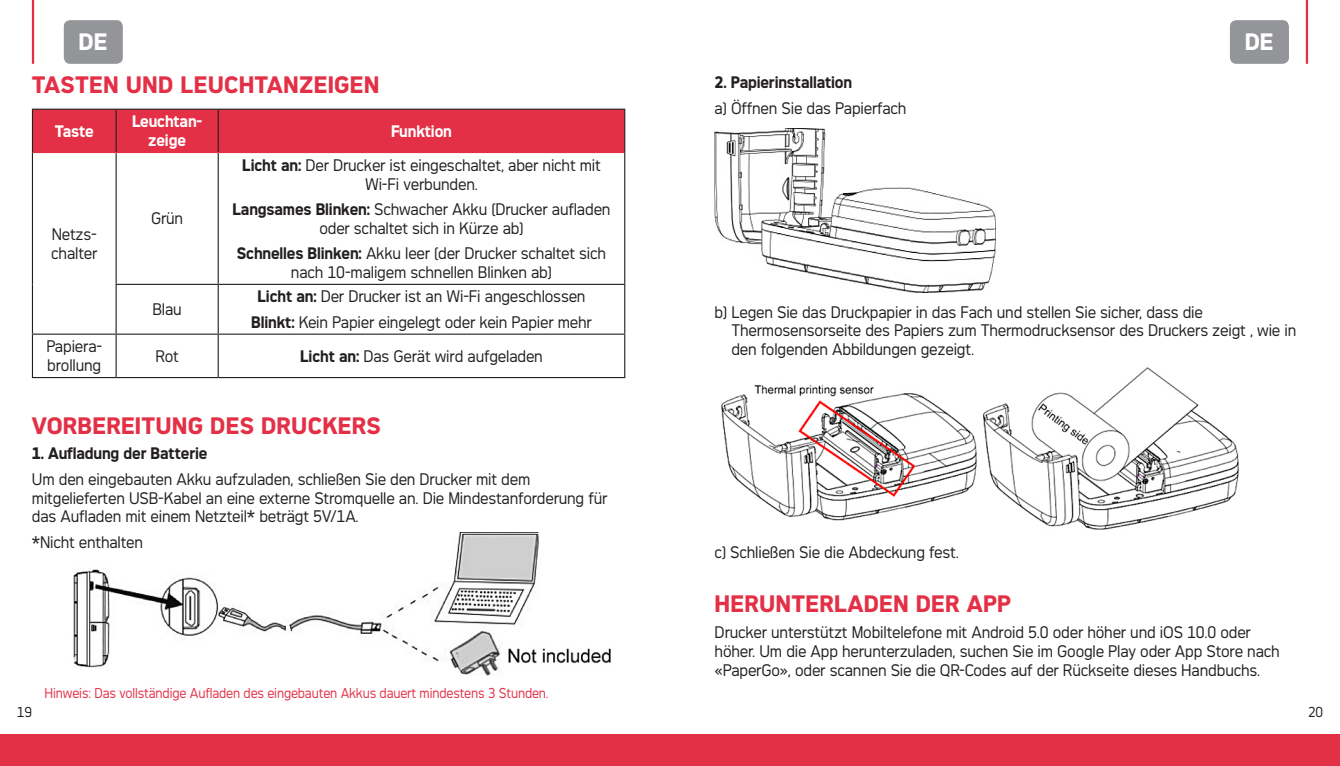
<style>
.page{position:relative;width:1340px;height:766px;background:#fff}
.page>*{position:absolute;margin:0;border:0;box-sizing:border-box;transform-origin:0 0}
.t1{font:700 22.5px "Agfa Photo Thalis";letter-spacing:.01em;color:#e33046}
.t2{font:700 22.5px "Agfa Photo Thalis";color:#fff}
.t3{font:15.75px/18.9px "Agfa Photo Thalis";letter-spacing:-.01em;color:#231f20;scale:.95 1}
.t4{font:700 15.75px "Agfa Photo Thalis";letter-spacing:-.01em;color:#231f20;scale:.95 1}
.t5{font:700 15.75px/18.9px "Agfa Photo Thalis";letter-spacing:-.01em;color:#fff;text-align:center;scale:.95 1}
.t6{font:13.5px "Agfa Photo Thalis";letter-spacing:-.01em;color:#e33046;scale:.92 1}
.t7{font:13.5px "Agfa Photo Thalis";color:#231f20;scale:.95 1}
.s1{font-weight:700}
</style>
<div class="page">
<div style="left:0;top:733px;width:670px;height:32px;background:#e33046"></div>
<div style="left:670px;top:733px;width:669px;height:32px;background:#e33046"></div>
<hr style="left:1305px;top:0;width:2px;height:64px;background:#e33046">
<hr style="left:32px;top:0;width:2px;height:64px;background:#e33046">
<img style="left:73px;top:532px;width:538px;height:142px">
<div style="left:33px;top:110px;width:591px;height:42px;background:#e33046"></div>
<hr style="left:116px;top:110px;width:1px;height:42px;background:#231f20">
<hr style="left:218px;top:110px;width:1px;height:42px;background:#231f20">
<hr style="left:116px;top:153px;width:1px;height:131px;background:#231f20">
<hr style="left:218px;top:153px;width:1px;height:131px;background:#231f20">
<hr style="left:116px;top:284px;width:102px;height:1px;background:#231f20">
<hr style="left:116px;top:285px;width:1px;height:48px;background:#231f20">
<hr style="left:218px;top:284px;width:407px;height:1px;background:#231f20">
<hr style="left:218px;top:285px;width:1px;height:48px;background:#231f20">
<hr style="left:32px;top:333px;width:84px;height:1px;background:#231f20">
<hr style="left:116px;top:333px;width:102px;height:1px;background:#231f20">
<hr style="left:116px;top:334px;width:1px;height:43px;background:#231f20">
<hr style="left:218px;top:333px;width:407px;height:1px;background:#231f20">
<hr style="left:218px;top:334px;width:1px;height:43px;background:#231f20">
<hr style="left:33px;top:152px;width:83px;height:1px;background:#e33046">
<hr style="left:116px;top:152px;width:102px;height:1px;background:#e33046">
<hr style="left:218px;top:152px;width:406px;height:1px;background:#e33046">
<hr style="left:32px;top:109px;width:84px;height:1px;background:#231f20">
<hr style="left:32px;top:110px;width:1px;height:42px;background:#231f20">
<hr style="left:116px;top:109px;width:102px;height:1px;background:#231f20">
<hr style="left:218px;top:109px;width:407px;height:1px;background:#231f20">
<hr style="left:624px;top:110px;width:1px;height:42px;background:#231f20">
<hr style="left:32px;top:152px;width:1px;height:132px;background:#231f20">
<hr style="left:32px;top:284px;width:1px;height:49px;background:#231f20">
<hr style="left:624px;top:152px;width:1px;height:132px;background:#231f20">
<hr style="left:624px;top:285px;width:1px;height:48px;background:#231f20">
<hr style="left:32px;top:334px;width:1px;height:43px;background:#231f20">
<hr style="left:624px;top:334px;width:1px;height:43px;background:#231f20">
<hr style="left:32px;top:377px;width:84px;height:1px;background:#231f20">
<hr style="left:116px;top:377px;width:102px;height:1px;background:#231f20">
<hr style="left:218px;top:377px;width:407px;height:1px;background:#231f20">
<div style="left:1229px;top:20px;width:59px;height:44px;background:#939598;border-radius:6px"></div>
<div style="left:64px;top:20px;width:59px;height:44px;background:#939598;border-radius:6px"></div>
<img style="left:714px;top:129px;width:281px;height:163px">
<img style="left:721px;top:367px;width:518px;height:163px">
<h1 class="t2" style="left:79px;top:28px;width:30px">DE</h1>
<h1 class="t2" style="left:1244px;top:28px;width:30px">DE</h1>
<h1 class="t1" style="left:32px;top:71px;width:15px">Tas</h1>
<h1 class="t1" style="left:75px;top:71px;width:120px">ten und Leu</h1>
<h1 class="t1" style="left:224px;top:71px;width:157px">chtanzeigen</h1>
<p class="t5" style="left:55px;top:121px;width:42px">Taste</p>
<p class="t5" style="left:132px;top:112px;width:75px">Leuchtan&shy;zeige</p>
<p class="t5" style="left:391px;top:121px;width:66px">Funktion</p>
<p class="t3" style="left:51px;top:224px;width:50px">Netzs&shy;chalter</p>
<p class="t3" style="left:151px;top:209px;width:35px">Grün</p>
<p class="t3" style="left:152px;top:299px;width:32px">Blau</p>
<p class="t3" style="left:242px;top:155px;width:379px;text-align:center"><span class="s1">Licht an:</span> Der Drucker ist eingeschaltet, aber nicht mit<br>Wi-Fi verbunden.</p>
<p class="t3" style="left:232px;top:199px;width:399px;text-align:center"><span class="s1">Langsames Blinken:</span> Schwacher Akku (Drucker aufladen oder schaltet sich in Kürze ab)</p>
<p class="t3" style="left:237px;top:243px;width:390px;text-align:center"><span class="s1">Schnelles Blinken:</span> Akku leer (der Drucker schaltet sich nach 10-maligem schnellen Blinken ab)</p>
<p class="t3" style="left:251px;top:284px;width:360px;line-height:25.2px;text-align:center"><span class="s1">Licht an:</span> Der Drucker ist an Wi-Fi angeschlossen<br><span class="s1">Blinkt:</span> Kein Papier eingelegt oder kein Papier mehr</p>
<p class="t3" style="left:46px;top:337px;width:60px">Papiera&shy;brollung</p>
<p class="t3" style="left:155px;top:346px;width:26px">Rot</p>
<p class="t3" style="left:300px;top:346px;width:257px"><span class="s1">Licht an:</span> Das Gerät wird aufgeladen</p>
<h1 class="t1" style="left:32px;top:412px;width:348px">Vorbereitung des Druckers</h1>
<p class="t4" style="left:32px;top:444px;width:186px">1. Aufladung der Batterie</p>
<p class="t3" style="left:32px;top:469px;width:607px">Um den eingebauten Akku aufzuladen, schließen Sie den Drucker mit dem mitgelieferten USB-Kabel an eine externe Stromquelle an. Die Mindestanforderung für das Aufladen mit einem Netzteil* beträgt 5V/1A.</p>
<p class="t3" style="left:32px;top:532px;width:119px">*Nicht enthalten</p>
<p class="t6" style="left:45px;top:684px;width:549px">Hinweis: Das vollständige Aufladen des eingebauten Akkus dauert mindestens 3 Stunden.</p>
<p class="t4" style="left:714px;top:73px;width:146px">2. Papierinstallation</p>
<p class="t3" style="left:714px;top:98px;width:203px">a) Öffnen Sie das Papierfach</p>
<p class="t3" style="left:731px;top:302px;width:596px;text-indent:-17px">b) Legen Sie das Druckpapier in das Fach und stellen Sie sicher, dass die<br>Thermosensorseite des Papiers zum Thermodrucksensor des Druckers zeigt , wie in den folgenden Abbildungen gezeigt.</p>
<p class="t3" style="left:714px;top:542px;width:258px">c) Schließen Sie die Abdeckung fest.</p>
<h1 class="t1" style="left:714px;top:590px;width:298px">Herunterladen der App</h1>
<p class="t3" style="left:714px;top:622px;width:596px">Drucker unterstützt Mobiltelefone mit Android 5.0 oder höher und iOS 10.0 oder höher. Um die App herunterzuladen, suchen Sie im Google Play oder App Store nach «PaperGo», oder scannen Sie die QR-Codes auf der Rückseite dieses Handbuchs.</p>
<p class="t7" style="left:17px;top:703px;width:17px">19</p>
<p class="t7" style="left:1307px;top:703px;width:17px">20</p>
</div>
